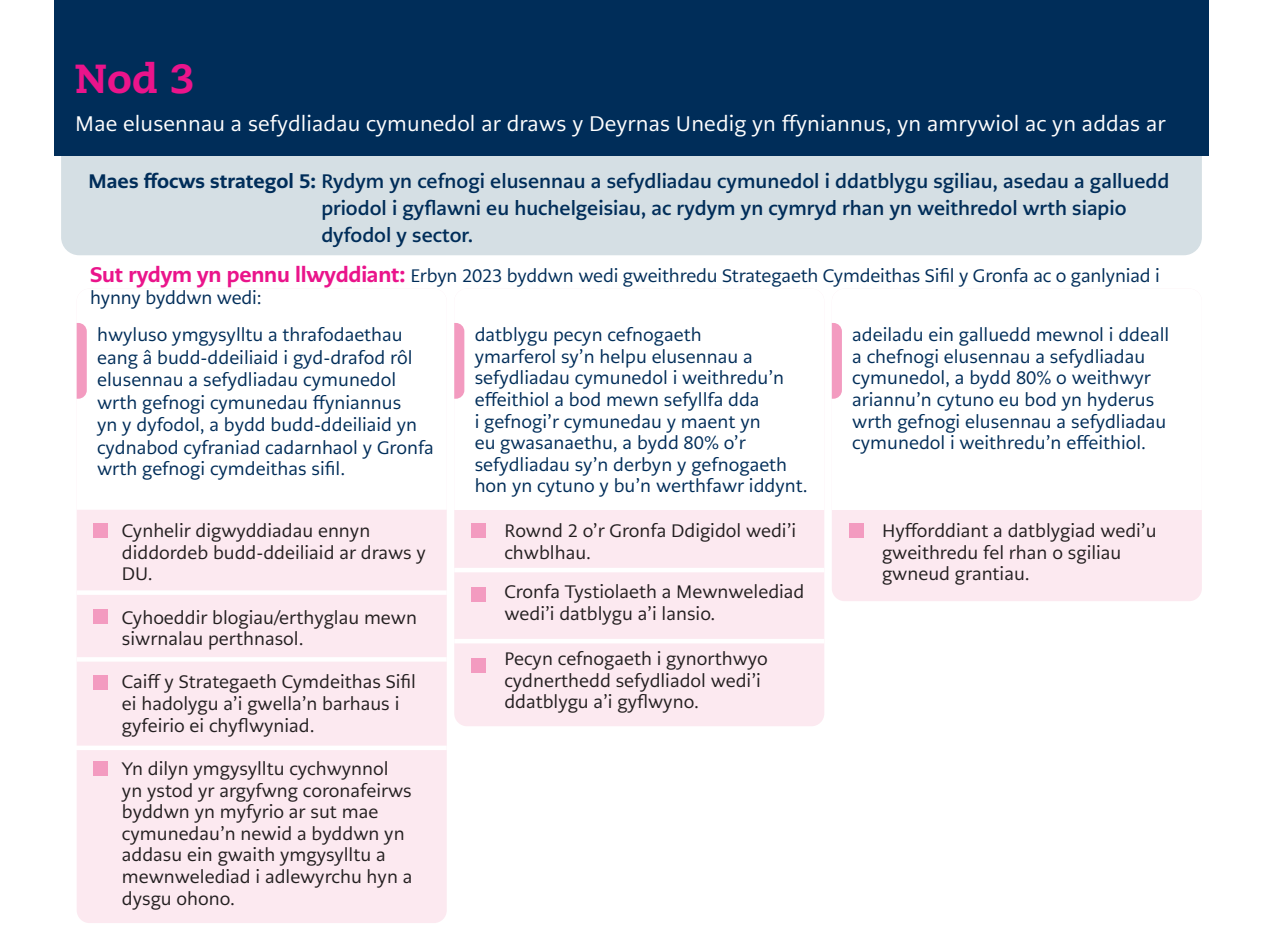
<style>
.page{position:relative;width:1263px;height:936px;background:#fff}
.page>*{position:absolute;margin:0;border:0;box-sizing:border-box;transform-origin:0 0}
.Subheading_1{font:800 40.5px "Caecilia LT Pro 85";color:#ea148b}
.Introduction_1{font:21px "PMN Caecilia Sans Text";letter-spacing:.005em;color:#fff}
.Body_copy{font:700 19.5px/27px "PMN Caecilia Sans Text";color:#002d59}
.Body_copy-2{font:18px/21.6px "PMN Caecilia Sans Text";color:#002d59}
.t1{font:18px/21.6px "PMN Caecilia Sans Text";color:#231f20}
.s1{font-weight:800}
.s2{font-weight:800;font-size:21px;color:#ea148b}
</style>
<div class="page">
<div style="left:61px;top:97px;width:1141px;height:158px;background:#d5dfe4;border-radius:18px"></div>
<div style="left:54px;top:0;width:1155px;height:155px;background:#002d59"></div>
<div style="left:77px;top:288px;width:370px;height:635px;background:#fce9f0;border-radius:13px"></div>
<div style="left:94px;top:523px;width:14px;height:14px;background:#f39bc0"></div>
<div style="left:94px;top:609px;width:14px;height:14px;background:#f39bc0"></div>
<div style="left:77px;top:590px;width:370px;height:5px;background:#fff"></div>
<hr style="left:77px;top:657px;width:370px;height:4px;background:#fff">
<div style="left:94px;top:675px;width:14px;height:14px;background:#f39bc0"></div>
<div style="left:77px;top:288px;width:370px;height:221px;background:#fff"></div>
<svg style="left:77px;top:323px;width:10px;height:75px"></svg>
<div style="left:454px;top:288px;width:370px;height:438px;background:#fce9f0;border-radius:13px"></div>
<div style="left:471px;top:523px;width:15px;height:14px;background:#f39bc0"></div>
<hr style="left:454px;top:568px;width:370px;height:4px;background:#fff">
<hr style="left:454px;top:639px;width:370px;height:4px;background:#fff">
<div style="left:471px;top:658px;width:15px;height:14px;background:#f39bc0"></div>
<div style="left:454px;top:288px;width:370px;height:221px;background:#fff"></div>
<svg style="left:454px;top:323px;width:10px;height:75px"></svg>
<div style="left:471px;top:587px;width:15px;height:14px;background:#f39bc0"></div>
<div style="left:832px;top:288px;width:370px;height:313px;background:#fce9f0;border-radius:13px"></div>
<div style="left:849px;top:523px;width:14px;height:14px;background:#f39bc0"></div>
<div style="left:832px;top:288px;width:370px;height:221px;background:#fff"></div>
<svg style="left:832px;top:323px;width:10px;height:75px"></svg>
<div style="left:43px;top:745px;width:404px;height:5px;background:#fff"></div>
<div style="left:94px;top:761px;width:14px;height:14px;background:#f39bc0"></div>
<p class="Subheading_1" style="left:75px;top:51px;width:121px">Nod 3</p>
<p class="Introduction_1" style="left:75px;top:110px;width:1092px">Mae elusennau a sefydliadau cymunedol ar draws y Deyrnas Unedig yn ffyniannus, yn amrywiol ac yn addas ar</p>
<p class="Body_copy" style="left:321px;top:168px;width:850px;text-indent:-233px"><span class="s1">Maes ffocws strategol 5:</span> Rydym yn cefnogi elusennau a sefydliadau cymunedol i ddatblygu sgiliau, asedau a galluedd priodol i gyflawni eu huchelgeisiau, ac rydym yn cymryd rhan yn weithredol wrth siapio dyfodol y sector.</p>
<p class="Body_copy-2" style="left:90px;top:265px;width:1071px"><span class="s2">Sut rydym yn pennu llwyddiant:</span> Erbyn 2023 byddwn wedi gweithredu Strategaeth Cymdeithas Sifil y Gronfa ac o ganlyniad i hynny byddwn wedi:</p>
<p class="Body_copy-2" style="left:97px;top:323px;width:338px;line-height:22.4px">hwyluso ymgysylltu a thrafodaethau eang â budd-ddeiliaid i gyd-drafod rôl elusennau a sefydliadau cymunedol wrth gefnogi cymunedau ffyniannus<br>yn y dyfodol, a bydd budd-ddeiliaid yn cydnabod cyfraniad cadarnhaol y Gronfa wrth gefnogi cymdeithas sifil.</p>
<p class="Body_copy-2" style="left:475px;top:324px;width:335px">datblygu pecyn cefnogaeth<br>ymarferol sy’n helpu elusennau a sefydliadau cymunedol i weithredu’n effeithiol a bod mewn sefyllfa dda<br>i gefnogi’r cymunedau y maent yn<br>eu gwasanaethu, a bydd 80% o’r sefydliadau sy’n derbyn y gefnogaeth hon yn cytuno y bu’n werthfawr iddynt.</p>
<p class="Body_copy-2" style="left:852px;top:324px;width:318px">adeiladu ein galluedd mewnol i ddeall a chefnogi elusennau a sefydliadau cymunedol, a bydd 80% o weithwyr ariannu’n cytuno eu bod yn hyderus wrth gefnogi elusennau a sefydliadau cymunedol i weithredu’n effeithiol.</p>
<p class="t1" style="left:122px;top:520px;width:306px">Cynhelir digwyddiadau ennyn diddordeb budd-ddeiliaid ar draws y<br>DU.</p>
<p class="t1" style="left:122px;top:606px;width:297px">Cyhoeddir blogiau/erthyglau mewn siwrnalau perthnasol.</p>
<p class="t1" style="left:122px;top:671px;width:296px">Caiff y Strategaeth Cymdeithas Sifil ei hadolygu a’i gwella’n barhaus i gyfeirio ei chyflwyniad.</p>
<p class="t1" style="left:122px;top:757px;width:292px">Yn dilyn ymgysylltu cychwynnol yn ystod yr argyfwng coronafeirws byddwn yn myfyrio ar sut mae cymunedau’n newid a byddwn yn addasu ein gwaith ymgysylltu a mewnwelediad i adlewyrchu hyn a dysgu ohono.</p>
<p class="t1" style="left:504px;top:520px;width:293px">Rownd 2 o’r Gronfa Ddigidol wedi’i chwblhau.</p>
<p class="t1" style="left:504px;top:581px;width:301px">Cronfa Tystiolaeth a Mewnwelediad wedi’i datblygu a’i lansio.</p>
<p class="t1" style="left:504px;top:647px;width:265px">Pecyn cefnogaeth i gynorthwyo cydnerthedd sefydliadol wedi’i ddatblygu a’i gyflwyno.</p>
<p class="t1" style="left:882px;top:520px;width:276px">Hyfforddiant a datblygiad wedi’u gweithredu fel rhan o sgiliau gwneud grantiau.</p>
</div>
